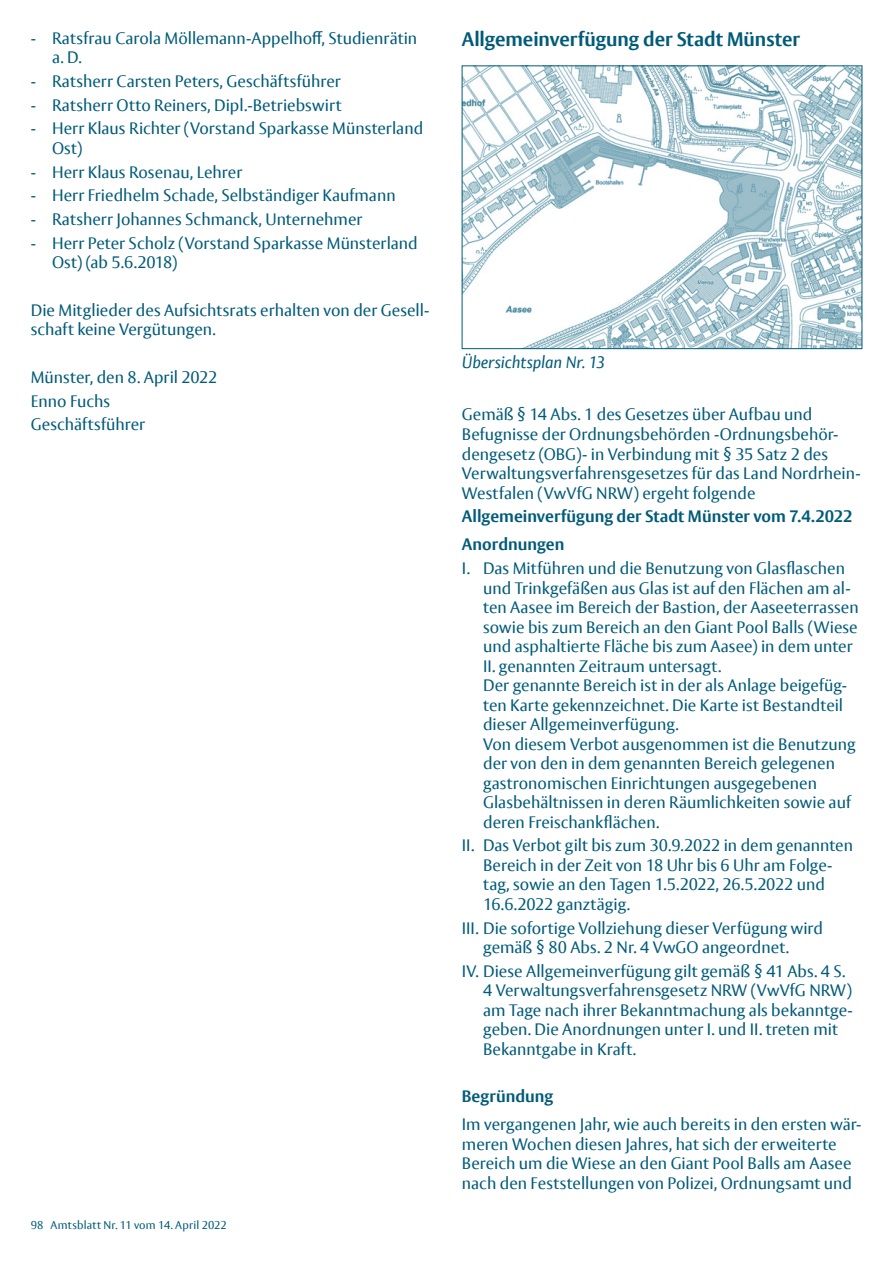
<style>
.page{position:relative;width:893px;height:1263px;background:#fff}
.page>*{position:absolute;margin:0;border:0;box-sizing:border-box;transform-origin:0 0}
.t1{font:700 19.5px "Vesta Pro";letter-spacing:-.005em;color:#005b79}
.t2{font:16.5px/19.5px "Vesta Pro";color:#005b79}
.t3{font:700 16.5px/28px "Vesta Pro";color:#005b79}
.t4{font:italic 16.5px "Vesta Pro";letter-spacing:-.005em;color:#005b79}
.t5{font:11.25px "Vesta Pro";letter-spacing:.015em;color:#005b79}
</style>
<div class="page">
<img style="left:464px;top:68px;width:396px;height:279px">
<div style="left:462px;top:66px;width:400px;height:283px;border:1px solid #005b79"></div>
<p class="t2" style="left:52px;top:28px;width:367px;text-indent:-21px">- Ratsfrau Carola Möllemann-Appelhoff, Studienrätin a. D.</p>
<p class="t2" style="left:31px;top:71px;width:312px">- Ratsherr Carsten Peters, Geschäftsführer</p>
<p class="t2" style="left:31px;top:95px;width:312px">- Ratsherr Otto Reiners, Dipl.-Betriebswirt</p>
<p class="t2" style="left:52px;top:119px;width:373px;text-indent:-21px">- Herr Klaus Richter (Vorstand Sparkasse Münsterland<br>Ost)</p>
<p class="t2" style="left:31px;top:162px;width:213px">- Herr Klaus Rosenau, Lehrer</p>
<p class="t2" style="left:31px;top:186px;width:366px">- Herr Friedhelm Schade, Selbständiger Kaufmann</p>
<p class="t2" style="left:31px;top:209px;width:333px">- Ratsherr Johannes Schmanck, Unternehmer</p>
<p class="t2" style="left:52px;top:233px;width:367px;text-indent:-21px">- Herr Peter Scholz (Vorstand Sparkasse Münsterland<br>Ost) (ab 5.6.2018)</p>
<p class="t2" style="left:31px;top:300px;width:400px">Die Mitglieder des Aufsichtsrats erhalten von der Gesell&shy;schaft keine Vergütungen.</p>
<p class="t2" style="left:31px;top:365px;width:188px;line-height:23.7px">Münster, den 8. April 2022<br>Enno Fuchs<br>Geschäftsführer</p>
<p class="t5" style="left:31px;top:1218px;width:198px">98 Amtsblatt Nr. 11 vom 14. April 2022</p>
<p class="t1" style="left:462px;top:27px;width:340px">Allgemeinverfügung der Stadt Münster</p>
<p class="t4" style="left:462px;top:353px;width:145px">Übersichtsplan Nr. 13</p>
<p class="t2" style="left:462px;top:405px;width:400px">Gemäß § 14 Abs. 1 des Gesetzes über Aufbau und Befugnisse der Ordnungsbehörden -Ordnungsbehör&shy;dengesetz (OBG)- in Verbindung mit § 35 Satz 2 des Verwaltungsverfahrensgesetzes für das Land Nordrhein-Westfalen (VwVfG NRW) ergeht folgende</p>
<p class="t3" style="left:462px;top:502px;width:392px">Allgemeinverfügung der Stadt Münster vom 7.4.2022<br>Anordnungen</p>
<p class="t2" style="left:483px;top:558px;width:377px;text-indent:-21px">I. Das Mitführen und die Benutzung von Glasflaschen und Trinkgefäßen aus Glas ist auf den Flächen am al&shy;ten Aasee im Bereich der Bastion, der Aaseeterrassen sowie bis zum Bereich an den Giant Pool Balls (Wiese und asphaltierte Fläche bis zum Aasee) in dem unter II. genannten Zeitraum untersagt.<br>Der genannte Bereich ist in der als Anlage beigefüg&shy;ten Karte gekennzeichnet. Die Karte ist Bestandteil dieser Allgemeinverfügung.<br>Von diesem Verbot ausgenommen ist die Benutzung der von den in dem genannten Bereich gelegenen gastronomischen Einrichtungen ausgegebenen Glasbehältnissen in deren Räumlichkeiten sowie auf deren Freischankflächen.</p>
<p class="t2" style="left:483px;top:835px;width:371px;text-indent:-21px">II. Das Verbot gilt bis zum 30.9.2022 in dem genannten Bereich in der Zeit von 18 Uhr bis 6 Uhr am Folge&shy;tag, sowie an den Tagen 1.5.2022, 26.5.2022 und 16.6.2022 ganztägig.</p>
<p class="t2" style="left:483px;top:918px;width:341px;text-indent:-21px">III. Die sofortige Vollziehung dieser Verfügung wird gemäß § 80 Abs. 2 Nr. 4 VwGO angeordnet.</p>
<p class="t2" style="left:483px;top:961px;width:371px;text-indent:-21px">IV. Diese Allgemeinverfügung gilt gemäß § 41 Abs. 4 S.<br>4 Verwaltungsverfahrensgesetz NRW (VwVfG NRW) am Tage nach ihrer Bekanntmachung als bekanntge&shy;geben. Die Anordnungen unter I. und II. treten mit Bekanntgabe in Kraft.</p>
<p class="t3" style="left:462px;top:1082px;width:93px">Begründung</p>
<p class="t2" style="left:462px;top:1114px;width:401px">Im vergangenen Jahr, wie auch bereits in den ersten wär&shy;meren Wochen diesen Jahres, hat sich der erweiterte Bereich um die Wiese an den Giant Pool Balls am Aasee nach den Feststellungen von Polizei, Ordnungsamt und</p>
</div>
